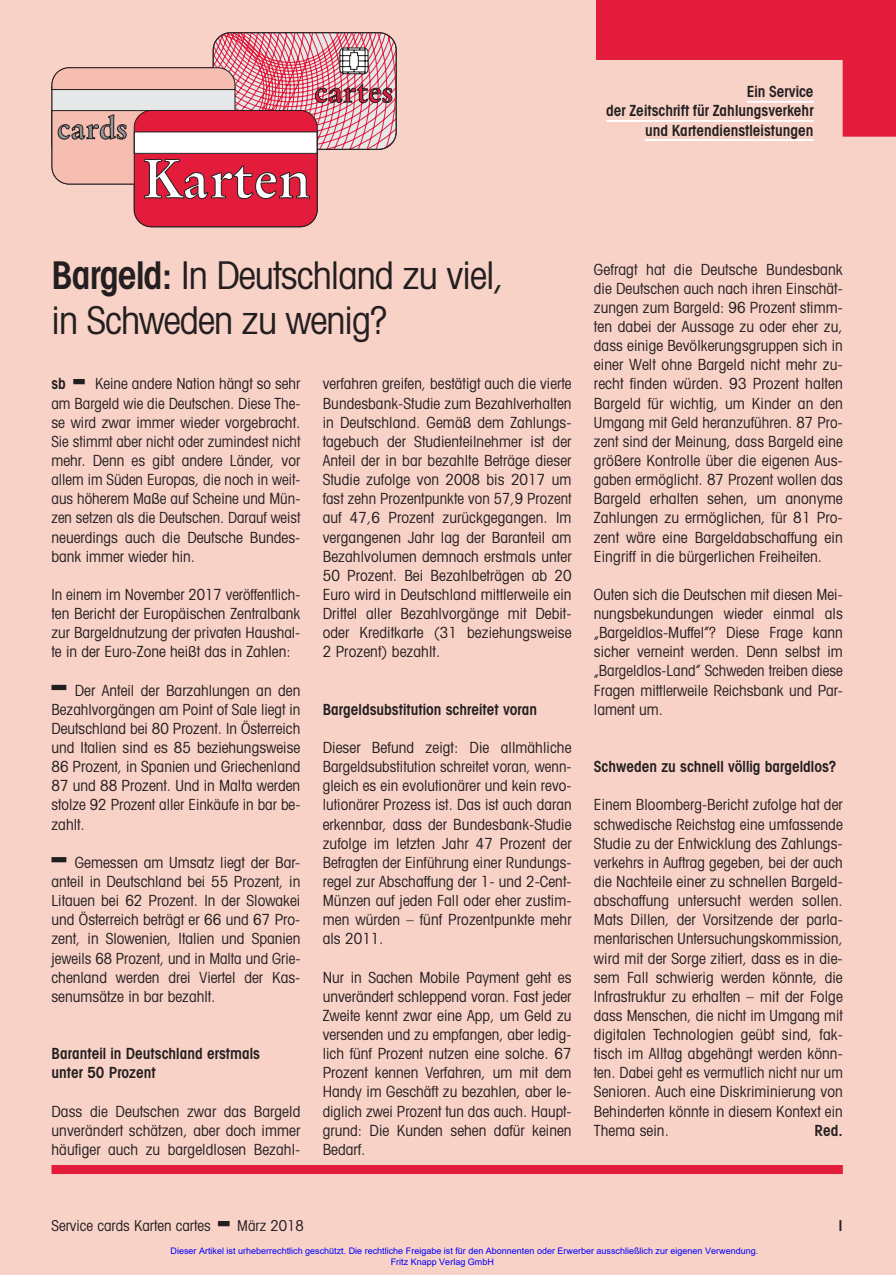
<style>
.page{position:relative;width:896px;height:1275px;background:#fff}
.page>*{position:absolute;margin:0;border:0;box-sizing:border-box;transform-origin:0 0}
.t1{font:700 54.75px "Stempel Garamond";color:#fff}
.t2{font:condensed 38.25px/45px "Avant Garde";letter-spacing:-.025em;color:#231f20}
.t3{font:700 30.45px "Stempel Garamond";color:#e41c3b}
.t4{font:700 30.45px "Stempel Garamond";color:#939598}
.t5{font:condensed 15.3px/19.2px "Avant Garde";color:#231f20;text-align:justify}
.t6{font:600 condensed 15.3px/19.2px "Avant Garde";color:#231f20;text-align:right}
.t7{font:condensed 15px "Avant Garde";color:#231f20}
.t8{font:600 condensed 15px "Avant Garde";color:#231f20}
.t9{font:9px/10.8px "Arial";color:#00f}
.s1{font-weight:600}
</style>
<div class="page">
<div style="left:0;top:0;width:895px;height:1275px;background:#f9d2c7"></div>
<div style="left:51px;top:1165px;width:791px;height:9px;background:#e41c3b"></div>
<hr style="left:645px;top:139px;width:168px;height:2px;background:#fff">
<div style="left:134px;top:110px;width:183px;height:117px;background:#e41c3b;border-radius:17px"></div>
<svg style="left:51px;top:33px;width:345px;height:166px"></svg>
<div style="left:51px;top:685px;width:15px;height:5px;background:#231f20"></div>
<div style="left:51px;top:857px;width:15px;height:5px;background:#231f20"></div>
<svg style="left:596px;top:0;width:300px;height:136px"></svg>
<h3 class="t4" style="left:57px;top:109px;width:72px">cards</h3>
<h3 class="t3" style="left:314px;top:73px;width:81px">cartes</h3>
<h1 class="t1" style="left:142px;top:145px;width:171px">Karten</h1>
<p class="t6" style="left:606px;top:82px;width:209px">Ein Service<br>der Zeitschrift für Zahlungsverkehr und Kartendienstleistungen</p>
<h2 class="t2" style="left:51px;top:252px;width:454px"><span class="s1">Bargeld:</span> In Deutschland zu viel, in Schweden zu wenig?</h2>
<p class="t5" style="left:51px;top:374px;width:250px;text-indent:44px">Keine andere Nation hängt so sehr am Bargeld wie die Deutschen. Diese The&shy;se wird zwar immer wieder vorgebracht.<br>Sie stimmt aber nicht oder zumindest nicht mehr. Denn es gibt andere Länder, vor allem im Süden Europas, die noch in weit&shy;aus höherem Maße auf Scheine und Mün&shy;zen setzen als die Deutschen. Darauf weist neuerdings auch die Deutsche Bundes&shy;bank immer wieder hin.</p>
<p class="t5" style="left:51px;top:584px;width:250px">In einem im November 2017 veröffentlich&shy;ten Bericht der Europäischen Zentralbank zur Bargeldnutzung der privaten Haushal&shy;te in der Euro-Zone heißt das in Zahlen:</p>
<p class="t5" style="left:51px;top:680px;width:250px;text-indent:23px">Der Anteil der Barzahlungen an den Bezahlvorgängen am Point of Sale liegt in Deutschland bei 80 Prozent. In Österreich und Italien sind es 85 beziehungsweise 86 Prozent, in Spanien und Griechenland 87 und 88 Prozent. Und in Malta werden stolze 92 Prozent aller Einkäufe in bar be&shy;zahlt.</p>
<p class="t5" style="left:51px;top:852px;width:250px;text-indent:23px">Gemessen am Umsatz liegt der Bar&shy;anteil in Deutschland bei 55 Prozent, in Litauen bei 62 Prozent. In der Slowakei und Österreich beträgt er 66 und 67 Pro&shy;zent, in Slowenien, Italien und Spanien jeweils 68 Prozent, und in Malta und Grie&shy;chenland werden drei Viertel der Kas&shy;senumsätze in bar bezahlt.</p>
<p class="t6" style="left:51px;top:374px;width:16px">sb</p>
<p class="t6" style="left:51px;top:1044px;width:210px;text-align:left">Baranteil in Deutschland erstmals unter 50 Prozent</p>
<p class="t5" style="left:51px;top:1101px;width:250px">Dass die Deutschen zwar das Bargeld unverändert schätzen, aber doch immer häufiger auch zu bargeldlosen Bezahl-</p>
<p class="t5" style="left:323px;top:374px;width:250px">verfahren greifen, bestätigt auch die vierte Bundesbank-Studie zum Bezahlverhalten in Deutschland. Gemäß dem Zahlungs&shy;tagebuch der Studienteilnehmer ist der Anteil der in bar bezahlte Beträge dieser Studie zufolge von 2008 bis 2017 um fast zehn Prozentpunkte von 57,9 Prozent auf 47,6 Prozent zurückgegangen. Im vergangenen Jahr lag der Baranteil am Bezahlvolumen demnach erstmals unter 50 Prozent. Bei Bezahlbeträgen ab 20<br>Euro wird in Deutschland mittlerweile ein Drittel aller Bezahlvorgänge mit Debit&shy;oder Kreditkarte (31 beziehungsweise 2 Prozent) bezahlt.</p>
<p class="t6" style="left:323px;top:699px;width:216px">Bargeldsubstitution schreitet voran</p>
<p class="t5" style="left:323px;top:737px;width:250px">Dieser Befund zeigt: Die allmähliche Bargeldsubstitution schreitet voran, wenn&shy;gleich es ein evolutionärer und kein revo&shy;lutionärer Prozess ist. Das ist auch daran erkennbar, dass der Bundesbank-Studie zufolge im letzten Jahr 47 Prozent der Befragten der Einführung einer Rundungs&shy;regel zur Abschaffung der 1- und 2-Cent-Münzen auf jeden Fall oder eher zustim&shy;men würden – fünf Prozentpunkte mehr als 2011.</p>
<p class="t5" style="left:323px;top:967px;width:250px">Nur in Sachen Mobile Payment geht es unverändert schleppend voran. Fast jeder Zweite kennt zwar eine App, um Geld zu versenden und zu empfangen, aber ledig&shy;lich fünf Prozent nutzen eine solche. 67<br>Prozent kennen Verfahren, um mit dem Handy im Geschäft zu bezahlen, aber le&shy;diglich zwei Prozent tun das auch. Haupt&shy;grund: Die Kunden sehen dafür keinen Bedarf.</p>
<p class="t5" style="left:594px;top:259px;width:250px">Gefragt hat die Deutsche Bundesbank die Deutschen auch nach ihren Einschät&shy;zungen zum Bargeld: 96 Prozent stimm&shy;ten dabei der Aussage zu oder eher zu, dass einige Bevölkerungsgruppen sich in einer Welt ohne Bargeld nicht mehr zu&shy;recht finden würden. 93 Prozent halten Bargeld für wichtig, um Kinder an den Umgang mit Geld heranzuführen. 87 Pro&shy;zent sind der Meinung, dass Bargeld eine größere Kontrolle über die eigenen Aus&shy;gaben ermöglicht. 87 Prozent wollen das Bargeld erhalten sehen, um anonyme Zahlungen zu ermöglichen, für 81 Pro&shy;zent wäre eine Bargeldabschaffung ein Eingriff in die bürgerlichen Freiheiten.</p>
<p class="t5" style="left:594px;top:584px;width:250px">Outen sich die Deutschen mit diesen Mei&shy;nungsbekundungen wieder einmal als „Bargeldlos-Muffel”? Diese Frage kann sicher verneint werden. Denn selbst im „Bargeldlos-Land” Schweden treiben diese Fragen mittlerweile Reichsbank und Par&shy;lament um.</p>
<p class="t6" style="left:594px;top:757px;width:244px">Schweden zu schnell völlig bargeldlos?</p>
<p class="t5" style="left:594px;top:795px;width:250px">Einem Bloomberg-Bericht zufolge hat der schwedische Reichstag eine umfassende Studie zu der Entwicklung des Zahlungs&shy;verkehrs in Auftrag gegeben, bei der auch die Nachteile einer zu schnellen Bargeld&shy;abschaffung untersucht werden sollen.<br>Mats Dillen, der Vorsitzende der parla&shy;mentarischen Untersuchungskommission, wird mit der Sorge zitiert, dass es in die&shy;sem Fall schwierig werden könnte, die Infrastruktur zu erhalten – mit der Folge dass Menschen, die nicht im Umgang mit digitalen Technologien geübt sind, fak&shy;tisch im Alltag abgehängt werden könn&shy;ten. Dabei geht es vermutlich nicht nur um Senioren. Auch eine Diskriminierung von Behinderten könnte in diesem Kontext ein Thema sein.</p>
<p class="t6" style="left:814px;top:1120px;width:30px">Red.</p>
<p class="t7" style="left:51px;top:1217px;width:161px">Service cards Karten cartes</p>
<p class="t7" style="left:237px;top:1217px;width:68px">März 2018</p>
<p class="t8" style="left:838px;top:1217px;width:6px">I</p>
<p class="t9" style="left:391px;top:1245px;width:369px;text-indent:-220px">Dieser Artikel ist urheberrechtlich geschützt. Die rechtliche Freigabe ist für den Abonnenten oder Erwerber ausschließlich zur eigenen Verwendung.<br>Fritz Knapp Verlag GmbH</p>
</div>
